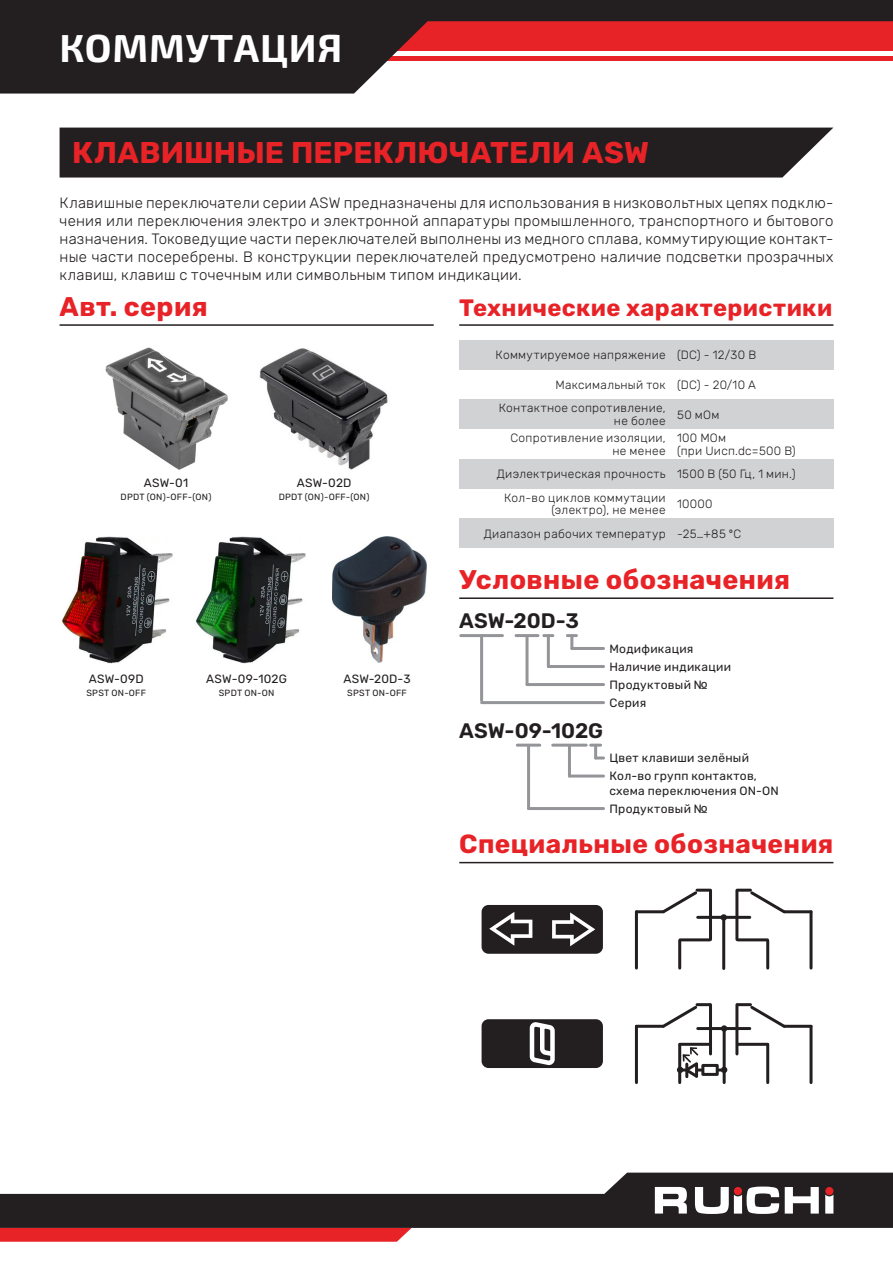
<style>
.page{position:relative;width:893px;height:1263px;background:#fff}
.page>*{position:absolute;margin:0;border:0;box-sizing:border-box;transform-origin:0 0}
.t1{font:700 39px "Exo 2";letter-spacing:.02em;color:#fff}
.t2{font:700 30px "Rubik";letter-spacing:.005em;color:#e82327}
.Заголовок{font:700 27px "Rubik";letter-spacing:.015em;color:#e82327}
.t3{font:700 26.25px "Rubik";letter-spacing:.015em;color:#e82327}
.t4{font:700 23.7px "Rubik";letter-spacing:.02em;color:#e82327}
.t5{font:600 21px "Rubik";letter-spacing:-.005em;color:#231f20}
.t6{font:300 15px/18px "Rubik";letter-spacing:.015em;color:#231f20;text-align:justify}
.ТХ{font:300 12px/12.8px "Rubik";letter-spacing:.025em;color:#231f20;text-align:right}
.t7{font:12px/14.4px "Rubik";letter-spacing:.025em;color:#231f20}
.ТХ_2{font:300 12px/12.8px "Rubik";letter-spacing:.02em;color:#231f20}
.t8{font:9px "Rubik";letter-spacing:.025em;color:#231f20}
</style>
<div class="page">
<svg style="left:0;top:0;width:893px;height:94px;fill:#231f20"></svg>
<svg style="left:0;top:1228px;width:412px;height:14px;background:#e82b2f"></svg>
<svg style="left:0;top:1172px;width:893px;height:56px;fill:#231f20"></svg>
<svg style="left:655px;top:1186px;width:178px;height:28px"></svg>
<div style="left:60px;top:128px;width:773px;height:50px;background:#231f20"></div>
<hr style="left:60px;top:324px;width:374px;height:2px;background:#231f20">
<div style="left:459px;top:340px;width:374px;height:30px;background:#d1d2d4"></div>
<div style="left:459px;top:459px;width:374px;height:30px;background:#d1d2d4"></div>
<div style="left:459px;top:399px;width:374px;height:30px;background:#d1d2d4"></div>
<div style="left:459px;top:518px;width:374px;height:30px;background:#d1d2d4"></div>
<img style="left:259px;top:348px;width:129px;height:122px">
<img style="left:105px;top:347px;width:123px;height:123px">
<img style="left:196px;top:537px;width:110px;height:126px">
<img style="left:62px;top:537px;width:111px;height:126px">
<img style="left:332px;top:536px;width:94px;height:127px">
<hr style="left:459px;top:597px;width:374px;height:2px;background:#231f20">
<hr style="left:572px;top:647px;width:32px;height:3px;background:#939598">
<hr style="left:516px;top:634px;width:22px;height:3px;background:#939598">
<svg style="left:544px;top:634px;width:9px;height:3px"></svg>
<hr style="left:553px;top:744px;width:33px;height:3px;background:#939598">
<hr style="left:461px;top:634px;width:41px;height:3px;background:#939598">
<hr style="left:517px;top:744px;width:23px;height:3px;background:#939598">
<hr style="left:548px;top:665px;width:56px;height:3px;background:#939598">
<hr style="left:569px;top:774px;width:35px;height:3px;background:#939598">
<hr style="left:547px;top:637px;width:3px;height:29px;background:#939598">
<hr style="left:568px;top:747px;width:3px;height:29px;background:#939598">
<svg style="left:567px;top:634px;width:9px;height:14px"></svg>
<svg style="left:591px;top:744px;width:13px;height:15px"></svg>
<hr style="left:525px;top:637px;width:3px;height:47px;background:#939598">
<hr style="left:480px;top:636px;width:3px;height:64px;background:#939598">
<hr style="left:527px;top:747px;width:3px;height:61px;background:#939598">
<hr style="left:527px;top:683px;width:77px;height:3px;background:#939598">
<hr style="left:482px;top:701px;width:122px;height:3px;background:#939598">
<hr style="left:529px;top:807px;width:75px;height:3px;background:#939598">
<hr style="left:459px;top:324px;width:374px;height:2px;background:#231f20">
<hr style="left:459px;top:862px;width:374px;height:1px;background:#231f20">
<div style="left:482px;top:905px;width:121px;height:49px;background:#231f20;border-radius:7px"></div>
<svg style="left:489px;top:912px;width:43px;height:34px"></svg>
<svg style="left:552px;top:912px;width:43px;height:34px"></svg>
<div style="left:482px;top:1019px;width:121px;height:49px;background:#231f20;border-radius:7px"></div>
<svg style="left:529px;top:1022px;width:26px;height:44px"></svg>
<hr style="left:698px;top:916px;width:52px;height:3px;background:#231f20">
<div style="left:720px;top:914px;width:7px;height:7px;background:#231f20;border-radius:50%"></div>
<hr style="left:722px;top:918px;width:3px;height:50px;background:#231f20">
<hr style="left:680px;top:938px;width:30px;height:3px;background:#231f20">
<hr style="left:709px;top:890px;width:3px;height:49px;background:#231f20">
<hr style="left:678px;top:941px;width:3px;height:27px;background:#231f20">
<hr style="left:635px;top:912px;width:3px;height:56px;background:#231f20">
<hr style="left:636px;top:910px;width:27px;height:3px;background:#231f20">
<svg style="left:659px;top:889px;width:51px;height:27px"></svg>
<hr style="left:738px;top:938px;width:29px;height:3px;background:#231f20">
<hr style="left:735px;top:890px;width:3px;height:49px;background:#231f20">
<hr style="left:766px;top:941px;width:3px;height:27px;background:#231f20">
<hr style="left:809px;top:912px;width:3px;height:56px;background:#231f20">
<hr style="left:784px;top:910px;width:27px;height:3px;background:#231f20">
<svg style="left:738px;top:889px;width:50px;height:27px"></svg>
<div style="left:721px;top:1025px;width:6px;height:7px;background:#231f20;border-radius:50%"></div>
<hr style="left:698px;top:1027px;width:52px;height:3px;background:#231f20">
<hr style="left:723px;top:1029px;width:3px;height:53px;background:#231f20">
<svg style="left:719px;top:1067px;width:8px;height:6px"></svg>
<div style="left:701px;top:1064px;width:18px;height:12px;border:3px solid #231f20"></div>
<svg style="left:677px;top:1047px;width:25px;height:33px"></svg>
<hr style="left:680px;top:1043px;width:30px;height:3px;background:#231f20">
<hr style="left:709px;top:1005px;width:3px;height:49px;background:#231f20">
<hr style="left:678px;top:1044px;width:3px;height:38px;background:#231f20">
<hr style="left:635px;top:1026px;width:3px;height:56px;background:#231f20">
<hr style="left:636px;top:1025px;width:27px;height:3px;background:#231f20">
<svg style="left:659px;top:1003px;width:51px;height:27px"></svg>
<hr style="left:738px;top:1043px;width:29px;height:3px;background:#231f20">
<hr style="left:735px;top:1005px;width:3px;height:49px;background:#231f20">
<hr style="left:766px;top:1044px;width:3px;height:38px;background:#231f20">
<hr style="left:809px;top:1026px;width:3px;height:56px;background:#231f20">
<hr style="left:784px;top:1025px;width:27px;height:3px;background:#231f20">
<svg style="left:738px;top:1003px;width:50px;height:27px"></svg>
<h1 class="t1" style="left:60px;top:21px;width:284px">КОММУТАЦИЯ</h1>
<p class="t2" style="left:72px;top:136px;width:578px">КЛАВИШНЫЕ ПЕРЕКЛЮЧАТЕЛИ ASW</p>
<p class="t6" style="left:60px;top:194px;width:775px">Клавишные переключатели серии ASW предназначены для использования в низковольтных цепях подклю&shy;чения или переключения электро и электронной аппаратуры промышленного, транспортного и бытового назначения. Токоведущие части переключателей выполнены из медного сплава, коммутирующие контакт&shy;ные части посеребрены. В конструкции переключателей предусмотрено наличие подсветки прозрачных клавиш, клавиш с точечным или символьным типом индикации.</p>
<p class="Заголовок" style="left:60px;top:292px;width:150px">Авт. серия</p>
<p class="ТХ" style="left:496px;top:349px;width:172px">Коммутируемое напряжение</p>
<p class="t4" style="left:459px;top:295px;width:374px">Технические характеристики</p>
<p class="ТХ_2" style="left:677px;top:349px;width:81px">(DC) - 12/30 В</p>
<p class="t7" style="left:144px;top:476px;width:46px">ASW-01</p>
<p class="t8" style="left:121px;top:492px;width:92px">DPDT (ON)-OFF-(ON)</p>
<p class="t7" style="left:297px;top:476px;width:56px">ASW-02D</p>
<p class="t8" style="left:279px;top:492px;width:92px">DPDT (ON)-OFF-(ON)</p>
<p class="t7" style="left:89px;top:671px;width:56px">ASW-09D</p>
<p class="t8" style="left:86px;top:688px;width:61px">SPST ON-OFF</p>
<p class="t7" style="left:206px;top:671px;width:82px">ASW-09-102G</p>
<p class="t8" style="left:219px;top:688px;width:57px">SPDT ON-ON</p>
<p class="t7" style="left:343px;top:671px;width:69px">ASW-20D-3</p>
<p class="t8" style="left:347px;top:688px;width:61px">SPST ON-OFF</p>
<p class="ТХ" style="left:555px;top:379px;width:112px">Максимальный ток</p>
<p class="ТХ" style="left:499px;top:402px;width:168px">Контактное сопротивление, не более</p>
<p class="ТХ" style="left:510px;top:432px;width:157px">Сопротивление изоляции, не менее</p>
<p class="ТХ" style="left:497px;top:468px;width:170px">Диэлектрическая прочность</p>
<p class="ТХ" style="left:504px;top:491px;width:163px">Кол-во циклов коммутации (электро), не менее</p>
<p class="ТХ" style="left:484px;top:527px;width:183px">Диапазон рабочих температур</p>
<p class="ТХ_2" style="left:677px;top:379px;width:80px">(DC) - 20/10 А</p>
<p class="ТХ_2" style="left:677px;top:408px;width:44px">50 мОм</p>
<p class="ТХ_2" style="left:677px;top:432px;width:120px">100 МОм<br>(при Uисп.dc=500 В)</p>
<p class="ТХ_2" style="left:677px;top:468px;width:120px">1500 В (50 Гц, 1 мин.)</p>
<p class="ТХ_2" style="left:677px;top:498px;width:37px">10000</p>
<p class="ТХ_2" style="left:677px;top:527px;width:66px">-25…+85 ºС</p>
<p class="Заголовок" style="left:459px;top:565px;width:332px">Условные обозначения</p>
<p class="t5" style="left:459px;top:609px;width:121px">ASW-20D-3</p>
<p class="t5" style="left:459px;top:719px;width:145px">ASW-09-102G</p>
<p class="t7" style="left:609px;top:642px;width:85px">Модификация</p>
<p class="t7" style="left:609px;top:660px;width:123px">Наличие индикации</p>
<p class="t7" style="left:609px;top:678px;width:100px">Продуктовый №</p>
<p class="t7" style="left:609px;top:696px;width:38px">Серия</p>
<p class="t7" style="left:609px;top:751px;width:141px">Цвет клавиши зелёный</p>
<p class="t7" style="left:609px;top:769px;width:171px">Кол-во групп контактов, схема переключения ON-ON</p>
<p class="t7" style="left:609px;top:801px;width:100px">Продуктовый №</p>
<p class="t3" style="left:459px;top:829px;width:376px">Специальные обозначения</p>
</div>
